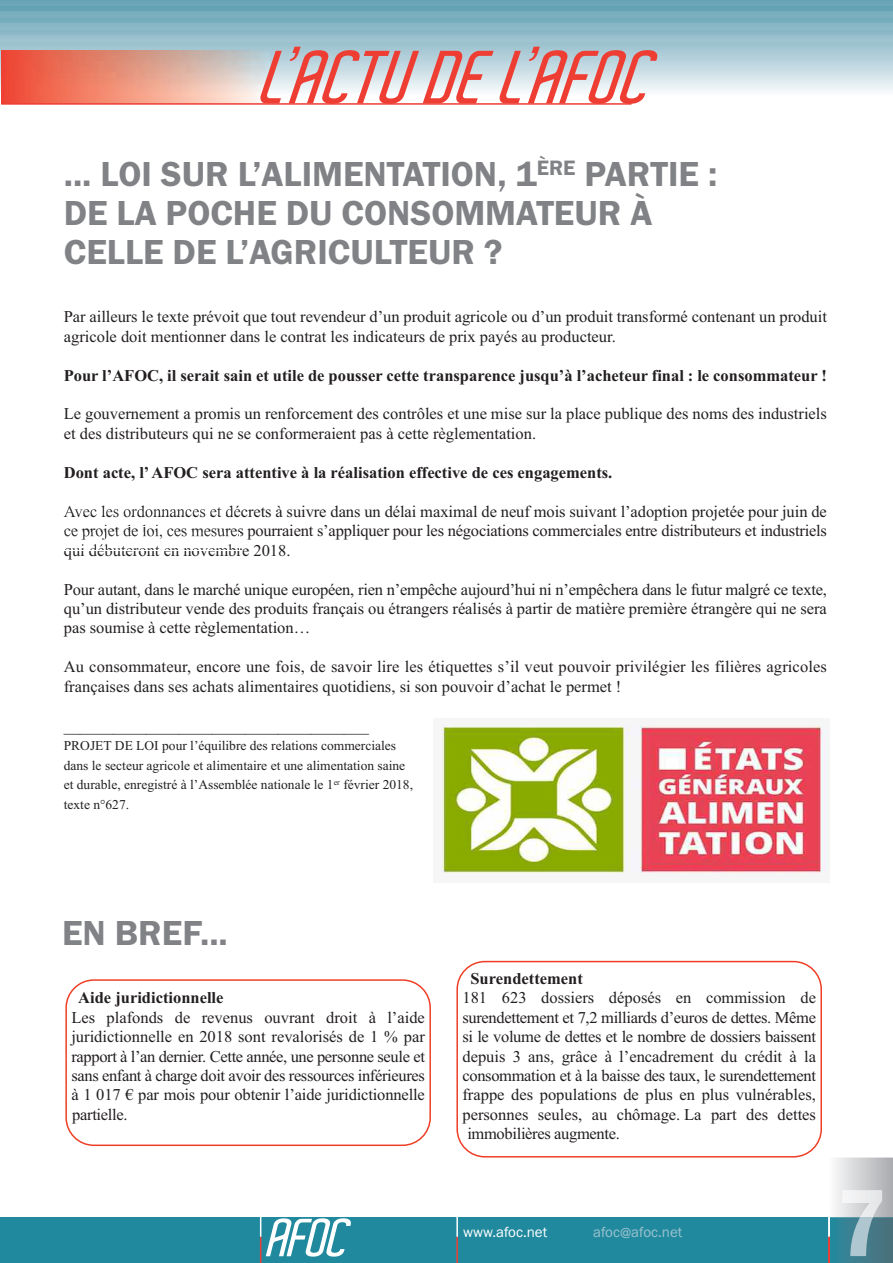
<style>
.page{position:relative;width:893px;height:1263px;background:#fff}
.page>*{position:absolute;margin:0;border:0;box-sizing:border-box;transform-origin:0 0}
.t1{font:600 36px/38.8px "Franklin Gothic";color:#808285}
.t2{font:16.5px/19.5px "Times New Roman";color:#231f20;text-align:justify}
.t3{font:700 16.5px "Times New Roman";color:#231f20}
.t4{font:15px "Franklin Gothic";color:#9cc2cf}
.t5{font:15px "Franklin Gothic";color:#fff}
.t6{font:13.5px/19.5px "Times New Roman";color:#231f20}
</style>
<div class="page">
<img style="left:0;top:0;width:893px;height:92px">
<div style="left:0;top:1217px;width:893px;height:46px;background:#20899e"></div>
<hr style="left:456px;top:1211px;width:2px;height:26px;background:#fff">
<hr style="left:456px;top:1237px;width:2px;height:26px;background:#ee3e34">
<svg style="left:260px;top:1217px;width:91px;height:46px"></svg>
<img style="left:830px;top:1217px;width:63px;height:46px">
<img style="left:842px;top:1190px;width:40px;height:27px">
<img style="left:849px;top:1217px;width:25px;height:39px">
<hr style="left:828px;top:1211px;width:2px;height:26px;background:#fff">
<hr style="left:828px;top:1237px;width:2px;height:26px;background:#ee3e34">
<div style="left:0;top:12px;width:893px;height:6px;background:#7aaebe"></div>
<div style="left:0;top:24px;width:893px;height:6px;background:#8cb8c6"></div>
<div style="left:0;top:36px;width:893px;height:6px;background:#9dc3d0"></div>
<img style="left:1px;top:51px;width:259px;height:52px">
<svg style="left:137px;top:508px;width:102px;height:6px"></svg>
<svg style="left:66px;top:508px;width:71px;height:6px"></svg>
<hr style="left:64px;top:525px;width:67px;height:1px;background:#3e3e3f">
<svg style="left:131px;top:532px;width:108px;height:6px"></svg>
<svg style="left:64px;top:532px;width:67px;height:6px"></svg>
<svg style="left:65px;top:544px;width:61px;height:6px"></svg>
<hr style="left:1px;top:103px;width:630px;height:2px;background:#ee3e34">
<svg style="left:260px;top:47px;width:397px;height:57px"></svg>
<svg style="left:65px;top:979px;width:366px;height:167px"></svg>
<svg style="left:456px;top:961px;width:366px;height:196px"></svg>
<img style="left:441px;top:725px;width:387px;height:148px">
<h1 class="t1" style="left:64px;top:154px;width:655px">... LOI SUR L’ALIMENTATION, 1<sup>ÈRE</sup> PARTIE :<br>DE LA POCHE DU CONSOMMATEUR À<br>CELLE DE L’AGRICULTEUR ?</h1>
<p class="t2" style="left:64px;top:307px;width:765px">Par ailleurs le texte prévoit que tout revendeur d’un produit agricole ou d’un produit transformé contenant un produit agricole doit mentionner dans le contrat les indicateurs de prix payés au producteur.</p>
<p class="t3" style="left:64px;top:365px;width:765px">Pour l’AFOC, il serait sain et utile de pousser cette transparence jusqu’à l’acheteur final : le consommateur !</p>
<p class="t2" style="left:64px;top:404px;width:765px">Le gouvernement a promis un renforcement des contrôles et une mise sur la place publique des noms des industriels et des distributeurs qui ne se conformeraient pas à cette règlementation.</p>
<p class="t3" style="left:64px;top:462px;width:550px">Dont acte, l’AFOC sera attentive à la réalisation effective de ces engagements.</p>
<p class="t2" style="left:64px;top:501px;width:765px">Avec les ordonnances et décrets à suivre dans un délai maximal de neuf mois suivant l’adoption projetée pour juin de ce projet de loi, ces mesures pourraient s’appliquer pour les négociations commerciales entre distributeurs et industriels qui débuteront en novembre 2018.</p>
<p class="t2" style="left:64px;top:579px;width:765px">Pour autant, dans le marché unique européen, rien n’empêche aujourd’hui ni n’empêchera dans le futur malgré ce texte, qu’un distributeur vende des produits français ou étrangers réalisés à partir de matière première étrangère qui ne sera pas soumise à cette règlementation…</p>
<p class="t2" style="left:64px;top:657px;width:765px">Au consommateur, encore une fois, de savoir lire les étiquettes s’il veut pouvoir privilégier les filières agricoles françaises dans ses achats alimentaires quotidiens, si son pouvoir d’achat le permet !</p>
<p class="t2" style="left:64px;top:715px;width:307px">_____________________________________</p>
<p class="t6" style="left:64px;top:736px;width:351px">PROJET DE LOI pour l’équilibre des relations commerciales dans le secteur agricole et alimentaire et une alimentation saine et durable, enregistré à l’Assemblée nationale le 1<sup>er</sup> février 2018, texte n°627.</p>
<h1 class="t1" style="left:62px;top:913px;width:167px">EN BREF...</h1>
<p class="t3" style="left:78px;top:988px;width:147px">Aide juridictionnelle</p>
<p class="t2" style="left:71px;top:1007px;width:355px">Les plafonds de revenus ouvrant droit à l’aide juridictionnelle en 2018 sont revalorisés de 1 % par rapport à l’an dernier. Cette année, une personne seule et sans enfant à charge doit avoir des ressources inférieures à 1 017 € par mois pour obtenir l’aide juridictionnelle partielle.</p>
<p class="t3" style="left:470px;top:968px;width:114px">Surendettement</p>
<p class="t2" style="left:462px;top:988px;width:355px">181 623 dossiers déposés en commission de surendettement et 7,2 milliards d’euros de dettes. Même si le volume de dettes et le nombre de dossiers baissent depuis 3 ans, grâce à l’encadrement du crédit à la consommation et à la baisse des taux, le surendettement frappe des populations de plus en plus vulnérables, personnes seules, au chômage. La part des dettes immobilières augmente.</p>
<p class="t5" style="left:463px;top:1223px;width:86px">www.afoc.net</p>
<p class="t4" style="left:593px;top:1223px;width:91px">afoc@afoc.net</p>
</div>
